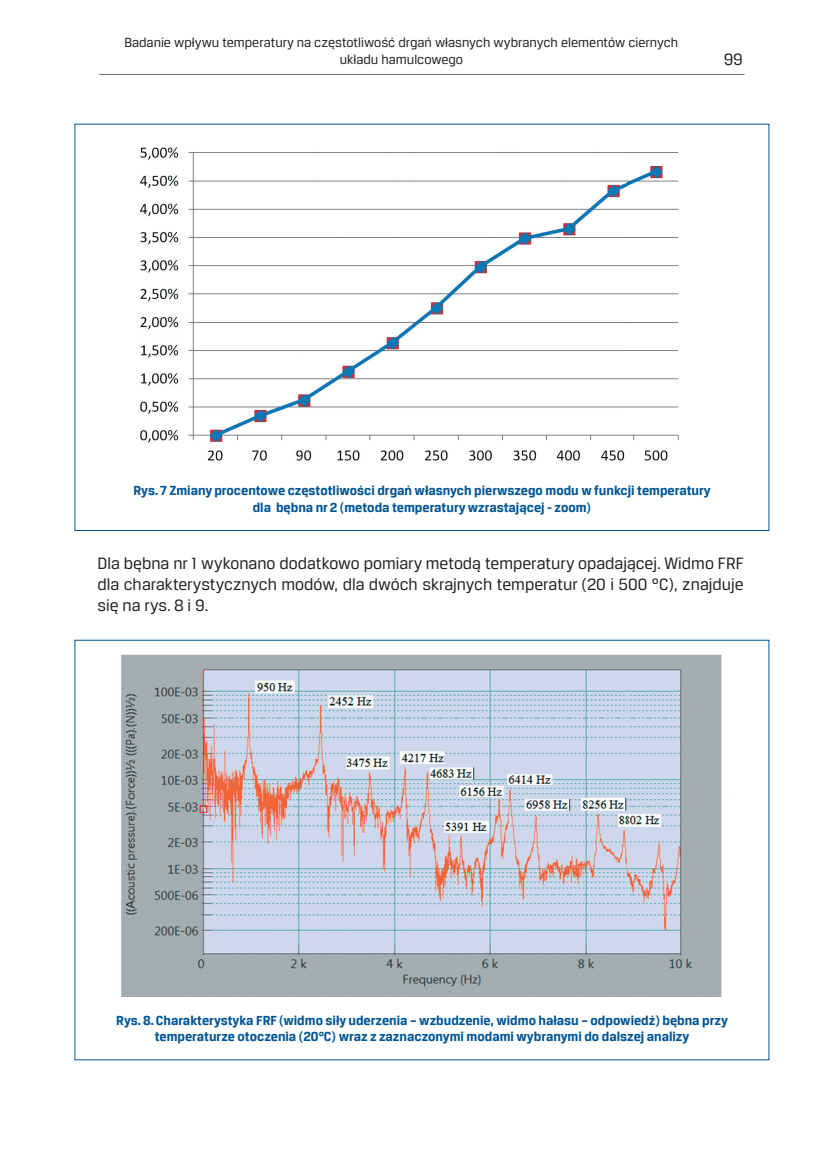
<style>
.page{position:relative;width:819px;height:1161px;background:#fff}
.page>*{position:absolute;margin:0;border:0;box-sizing:border-box;transform-origin:0 0}
.t1{font:17.5px/21px "Breuer Text";color:#231f20;text-align:justify}
.t2{font:700 14px/16.8px "Breuer Text";color:#005595;text-align:center}
.t3{font:14px/16.8px "Breuer Text";color:#231f20;text-align:center}
</style>
<div class="page">
<hr style="left:99px;top:74px;width:645px;height:1px;background:#6c6d70">
<img style="left:140px;top:147px;width:539px;height:314px">
<img style="left:121px;top:654px;width:601px;height:343px">
<p class="t3" style="left:124px;top:35px;width:555px">Badanie wpływu temperatury na częstotliwość drgań własnych wybranych elementów ciernych układu hamulcowego</p>
<p class="t1" style="left:723px;top:51px;width:21px">99</p>
<p class="t2" style="left:133px;top:483px;width:579px">Rys. 7 Zmiany procentowe częstotliwości drgań własnych pierwszego modu w funkcji temperatury dla bębna nr 2 (metoda temperatury wzrastającej - zoom)</p>
<p class="t1" style="left:98px;top:554px;width:648px">Dla bębna nr 1 wykonano dodatkowo pomiary metodą temperatury opadającej. Widmo FRF dla charakterystycznych modów, dla dwóch skrajnych temperatur (20 i 500 °C), znajduje się na rys. 8 i 9.</p>
<p class="t2" style="left:116px;top:1013px;width:613px">Rys. 8. Charakterystyka FRF (widmo siły uderzenia – wzbudzenie, widmo hałasu – odpowiedź) bębna przy temperaturze otoczenia (20°C) wraz z zaznaczonymi modami wybranymi do dalszej analizy</p>
</div>
